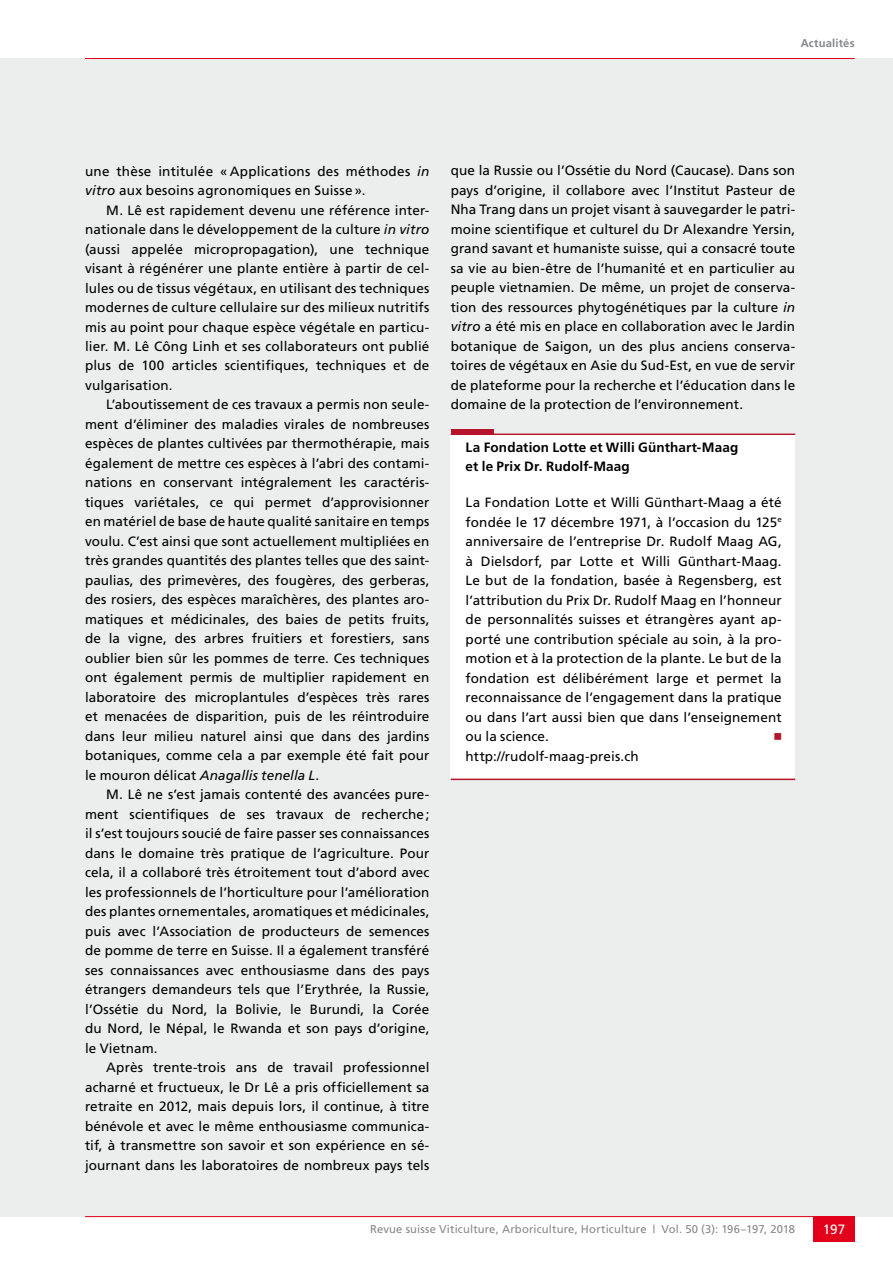
<style>
.page{position:relative;width:893px;height:1263px;background:#fff}
.page>*{position:absolute;margin:0;border:0;box-sizing:border-box;transform-origin:0 0}
.t1{font:13.5px/19.5px "Frutiger";letter-spacing:.01em;color:#000;text-align:justify}
.t2{font:700 13.5px/19.5px "Frutiger";letter-spacing:.01em;color:#000}
.t3{font:13.5px "Frutiger";color:#fff}
.t4{font:11.25px "Frutiger";letter-spacing:.015em;color:#87888a}
.t5{font:700 11.25px "Frutiger";letter-spacing:.015em;color:#87888a}
.s1{font-style:italic}
</style>
<div class="page">
<div style="left:0;top:58px;width:893px;height:1158px;background:#eceded"></div>
<hr style="left:85px;top:1216px;width:770px;height:1px;background:#e2001a">
<div style="left:813px;top:1216px;width:42px;height:26px;background:#e2001a"></div>
<hr style="left:85px;top:58px;width:770px;height:1px;background:#e2001a">
<div style="left:451px;top:433px;width:344px;height:347px;background:#fff"></div>
<div style="left:451px;top:429px;width:42px;height:5px;background:#b5152b"></div>
<hr style="left:451px;top:433px;width:344px;height:2px;background:#b5152b">
<hr style="left:451px;top:779px;width:344px;height:1px;background:#b5152b">
<p class="t5" style="left:801px;top:37px;width:56px">Actualités</p>
<p class="t1" style="left:85px;top:161px;width:346px">une thèse intitulée « Applications des méthodes <span class="s1">in vitro</span> aux besoins agronomiques en Suisse ».</p>
<p class="t1" style="left:85px;top:200px;width:346px;text-indent:21px">M. Lê est rapidement devenu une référence inter&shy;nationale dans le développement de la culture <span class="s1">in vitro </span>(aussi appelée micropropagation), une technique visant à régénérer une plante entière à partir de cel&shy;lules ou de tissus végétaux, en utilisant des techniques modernes de culture cellulaire sur des milieux nutritifs mis au point pour chaque espèce végétale en particu&shy;lier. M. Lê Công Linh et ses collaborateurs ont publié plus de 100 articles scientifiques, techniques et de vulgarisation.</p>
<p class="t1" style="left:85px;top:395px;width:346px;text-indent:21px">L’aboutissement de ces travaux a permis non seule&shy;ment d’éliminer des maladies virales de nombreuses espèces de plantes cultivées par thermothérapie, mais également de mettre ces espèces à l’abri des contami&shy;nations en conservant intégralement les caractéris&shy;tiques variétales, ce qui permet d’approvisionner en matériel de base de haute qualité sanitaire en temps voulu. C’est ainsi que sont actuellement multipliées en très grandes quantités des plantes telles que des saint&shy;paulias, des primevères, des fougères, des gerberas, des rosiers, des espèces maraîchères, des plantes aro&shy;matiques et médicinales, des baies de petits fruits, de la vigne, des arbres fruitiers et forestiers, sans oublier bien sûr les pommes de terre. Ces techniques ont également permis de multiplier rapidement en laboratoire des microplantules d’espèces très rares et menacées de disparition, puis de les réintroduire dans leur milieu naturel ainsi que dans des jardins botaniques, comme cela a par exemple été fait pour le mouron délicat <span class="s1">Anagallis tenella L</span>.</p>
<p class="t1" style="left:85px;top:785px;width:346px;text-indent:21px">M. Lê ne s’est jamais contenté des avancées pure&shy;ment scientifiques de ses travaux de recherche; il s’est toujours soucié de faire passer ses connaissances dans le domaine très pratique de l’agriculture. Pour cela, il a collaboré très étroitement tout d’abord avec les professionnels de l’horticulture pour l’amélioration des plantes ornementales, aromatiques et médicinales, puis avec l’Association de producteurs de semences de pomme de terre en Suisse. Il a également transféré ses connaissances avec enthousiasme dans des pays étrangers demandeurs tels que l’Erythrée, la Russie, l’Ossétie du Nord, la Bolivie, le Burundi, la Corée du Nord, le Népal, le Rwanda et son pays d’origine, le Vietnam.</p>
<p class="t1" style="left:85px;top:1058px;width:346px;text-indent:21px">Après trente-trois ans de travail professionnel acharné et fructueux, le Dr Lê a pris officiellement sa retraite en 2012, mais depuis lors, il continue, à titre bénévole et avec le même enthousiasme communica&shy;tif, à transmettre son savoir et son expérience en sé&shy;journant dans les laboratoires de nombreux pays tels</p>
<p class="t1" style="left:451px;top:161px;width:346px">que la Russie ou l’Ossétie du Nord (Caucase). Dans son pays d’origine, il collabore avec l’Institut Pasteur de Nha Trang dans un projet visant à sauvegarder le patri&shy;moine scientifique et culturel du Dr Alexandre Yersin, grand savant et humaniste suisse, qui a consacré toute sa vie au bien-être de l’humanité et en particulier au peuple vietnamien. De même, un projet de conserva&shy;tion des ressources phytogénétiques par la culture <span class="s1">in vitro</span> a été mis en place en collaboration avec le Jardin botanique de Saigon, un des plus anciens conserva&shy;toires de végétaux en Asie du Sud-Est, en vue de servir de plateforme pour la recherche et l’éducation dans le domaine de la protection de l’environnement.</p>
<p class="t2" style="left:466px;top:437px;width:274px">La Fondation Lotte et Willi Günthart-Maag et le Prix Dr. Rudolf-Maag</p>
<p class="t1" style="left:466px;top:492px;width:318px;text-align:left">La Fondation Lotte et Willi Günthart-Maag a été fondée le 17 décembre 1971, à l’occasion du 125<sup>e </sup>anniversaire de l’entreprise Dr. Rudolf Maag AG, à Dielsdorf, par Lotte et Willi Günthart-Maag.<br>Le but de la fondation, basée à Regensberg, est l’attribution du Prix Dr. Rudolf Maag en l’honneur de personnalités suisses et étrangères ayant ap&shy;porté une contribution spéciale au soin, à la pro&shy;motion et à la protection de la plante. Le but de la fondation est délibérément large et permet la reconnaissance de l’engagement dans la pratique ou dans l’art aussi bien que dans l’enseignement ou la science.<br>http://rudolf-maag-preis.ch</p>
<p class="t4" style="left:370px;top:1223px;width:427px">Revue suisse Viticulture, Arboriculture, Horticulture | Vol. 50 (3): 196–197, 2018</p>
<p class="t3" style="left:823px;top:1221px;width:24px">197</p>
</div>
